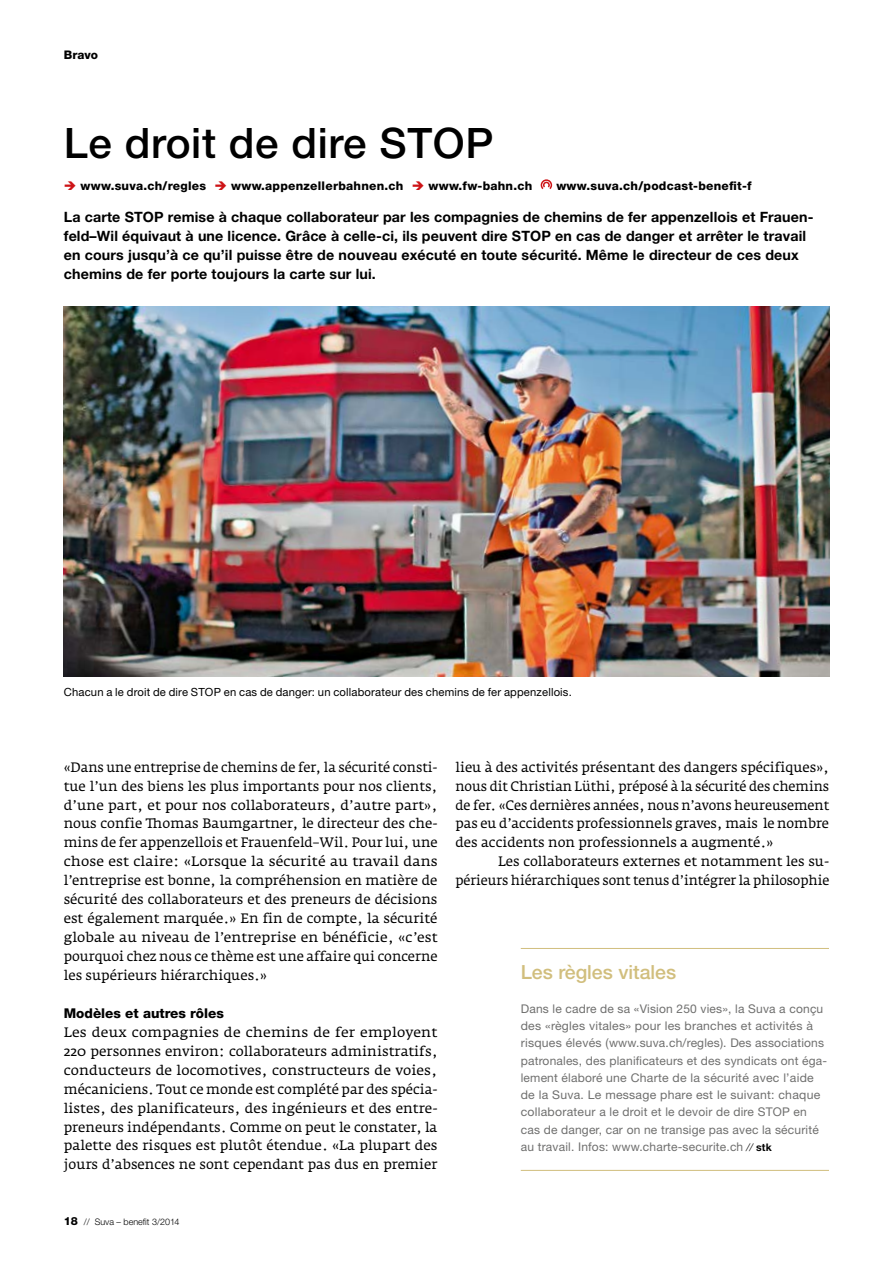
<style>
.page{position:relative;width:893px;height:1263px;background:#fff}
.page>*{position:absolute;margin:0;border:0;box-sizing:border-box;transform-origin:0 0}
.Titel_Mittel{font:500 42px "Helvetica Neue LT Std";letter-spacing:.015em;color:#000}
.Box_Titel{font:500 19.5px "Helvetica Neue LT Std";color:#d1be7d}
.Lead_Mittel{font:700 14.25px/18.9px "Helvetica Neue LT Std";letter-spacing:.01em;color:#000}
.Grundtext_Fedra{font:13.5px/18.9px "Fedra Serif A Std";color:#000;text-align:justify}
.Grundtext_Fedra-2{font:13.5px/18.9px "Fedra Serif A Std";color:#000;text-align:justify;scale:1.05 1}
.Zwischentitel_Fedra{font:800 13.5px "Helvetica Neue LT Std";color:#000}
.Box_Grundtext{font:12px/17.2px "Helvetica Neue LT Std";letter-spacing:.015em;color:#6f6f6e}
.WebAdresse_links{font:800 12px "Helvetica Neue LT Std";letter-spacing:.02em;color:#000}
._00_Rubrik_links{font:800 11.85px "Helvetica Neue LT Std";color:#000}
.Bildlegende{font:11.25px "Helvetica Neue LT Std";letter-spacing:.015em;color:#000}
.t1{font:300 9px "Helvetica Neue LT Std";color:#000}
.s1{color:#cd1316}
.s2{font-weight:800;font-size:11.25px}
.s3{font-weight:300;font-style:italic;font-size:10.5px;color:#000}
.s4{font-weight:700;font-size:10.5px;color:#000}
</style>
<div class="page">
<div style="left:541px;top:179px;width:11px;height:12px;border:2px solid #cd1316;border-radius:50%"></div>
<div style="left:543px;top:182px;width:7px;height:7px;border:2px solid #cd1316;border-radius:50%"></div>
<svg style="left:541px;top:185px;width:11px;height:6px"></svg>
<hr style="left:521px;top:948px;width:308px;height:1px;background:#d1be7d">
<hr style="left:521px;top:1170px;width:308px;height:1px;background:#d1be7d">
<img style="left:64px;top:306px;width:765px;height:371px">
<p class="_00_Rubrik_links" style="left:64px;top:48px;width:36px">Bravo</p>
<p class="Titel_Mittel" style="left:64px;top:118px;width:431px">Le droit de dire STOP</p>
<p class="WebAdresse_links" style="left:64px;top:178px;width:470px"><span class="s1">➔</span> www.suva.ch/regles <span class="s1">➔</span> www.appenzellerbahnen.ch <span class="s1">➔</span> www.fw-bahn.ch</p>
<p class="WebAdresse_links" style="left:556px;top:178px;width:197px">www.suva.ch/podcast-benefit-f</p>
<p class="Lead_Mittel" style="left:64px;top:207px;width:751px">La carte STOP remise à chaque collaborateur par les compagnies de chemins de fer appenzellois et Frauen&shy;feld–Wil équivaut à une licence. Grâce à celle-ci, ils peuvent dire STOP en cas de danger et arrêter le travail en cours jusqu’à ce qu’il puisse être de nouveau exécuté en toute sécurité. Même le directeur de ces deux chemins de fer porte toujours la carte sur lui.</p>
<p class="Bildlegende" style="left:64px;top:685px;width:510px">Chacun a le droit de dire STOP en cas de danger: un collaborateur des chemins de fer appenzellois.</p>
<p class="Grundtext_Fedra" style="left:64px;top:757px;width:375px">«Dans une entreprise de chemins de fer, la sécurité consti&shy;tue l’un des biens les plus importants pour nos clients, d’une part, et pour nos collaborateurs, d’autre part», nous confie Thomas Baumgartner, le directeur des che&shy;mins de fer appenzellois et Frauenfeld–Wil. Pour lui, une chose est claire: «Lorsque la sécurité au travail dans l’entreprise est bonne, la compréhension en matière de sécurité des collaborateurs et des preneurs de décisions est également marquée.» En fin de compte, la sécurité globale au niveau de l’entreprise en bénéficie, «c’est pourquoi chez nous ce thème est une affaire qui concerne les supérieurs hiérarchiques.»</p>
<p class="Zwischentitel_Fedra" style="left:64px;top:1005px;width:162px">Modèles et autres rôles</p>
<p class="Grundtext_Fedra-2" style="left:64px;top:1023px;width:358px">Les deux compagnies de chemins de fer employent 220 personnes environ: collaborateurs administratifs, conducteurs de locomotives, constructeurs de voies, mécaniciens. Tout ce monde est complété par des spécia&shy;listes, des planificateurs, des ingénieurs et des entre&shy;preneurs indépendants. Comme on peut le constater, la palette des risques est plutôt étendue. «La plupart des jours d’absences ne sont cependant pas dus en premier</p>
<p class="t1" style="left:64px;top:1216px;width:117px"><span class="s2">18</span> // Suva – benefit 3/2014</p>
<p class="Grundtext_Fedra" style="left:455px;top:757px;width:375px">lieu à des activités présentant des dangers spécifiques», nous dit Christian Lüthi, préposé à la sécurité des chemins de fer. «Ces dernières années, nous n’avons heureusement pas eu d’accidents professionnels graves, mais le nombre des accidents non professionnels a augmenté.»</p>
<p class="Grundtext_Fedra" style="left:455px;top:852px;width:375px;text-align:right">Les collaborateurs externes et notamment les su&shy;périeurs hiérarchiques sont tenus d’intégrer la philosophie</p>
<p class="Box_Titel" style="left:521px;top:960px;width:157px">Les règles vitales</p>
<p class="Box_Grundtext" style="left:521px;top:1000px;width:308px">Dans le cadre de sa «Vision 250 vies», la Suva a conçu des «règles vitales» pour les branches et activités à risques élevés (www.suva.ch/regles). Des associations patronales, des planificateurs et des syndicats ont éga&shy;lement élaboré une Charte de la sécurité avec l’aide de la Suva. Le message phare est le suivant: chaque collaborateur a le droit et le devoir de dire STOP en cas de danger, car on ne transige pas avec la sécurité au travail. Infos: www.charte-securite.ch <span class="s3">//</span> <span class="s4">stk</span></p>
</div>
